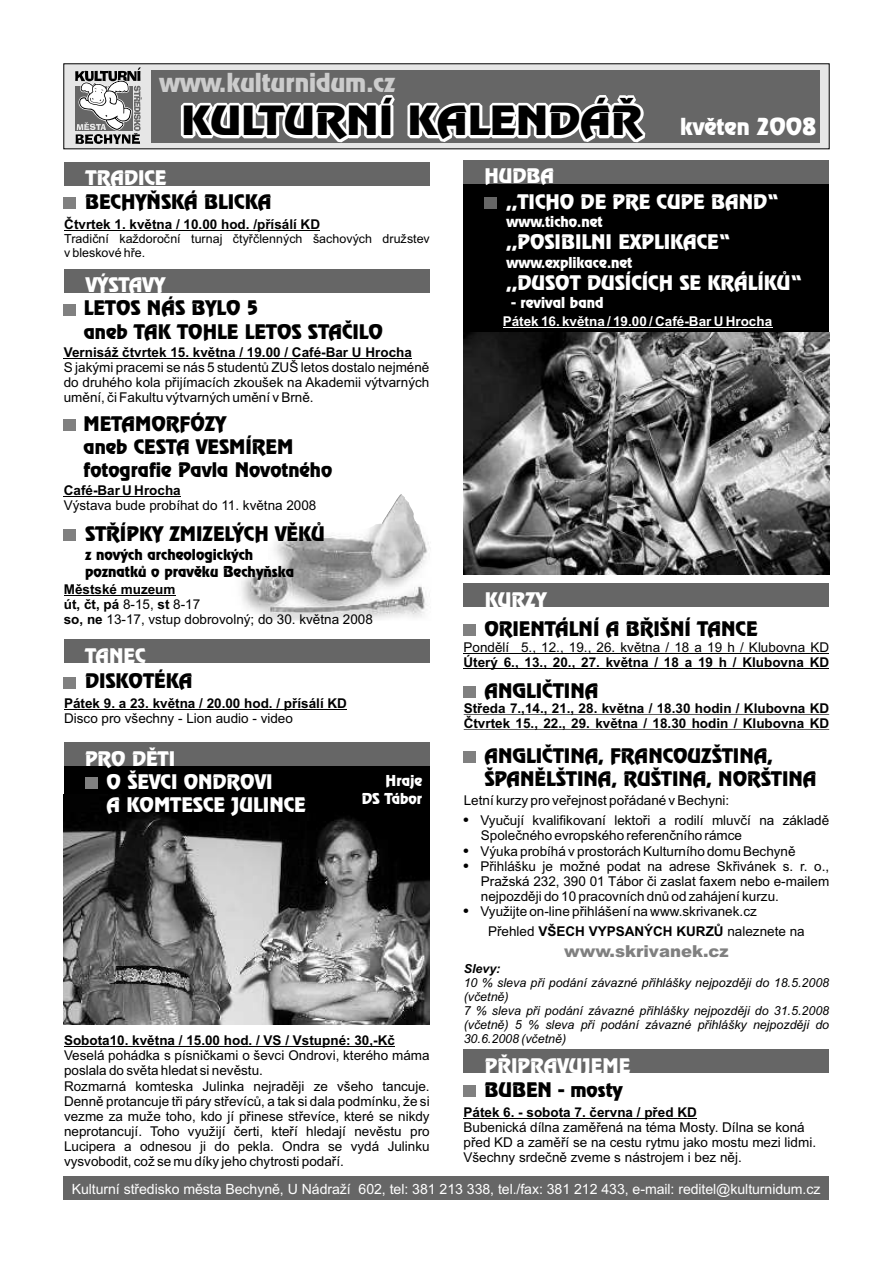
<style>
.page{position:relative;width:893px;height:1263px;background:#fff}
.page>*{position:absolute;margin:0;border:0;box-sizing:border-box;transform-origin:0 0}
.t1{font:36px "Renfrew";color:#000;scale:1.13 1}
.t2{font:23.4px "Renfrew";color:#ccc}
.t3{font:18px/23.1px "Renfrew";color:#000}
.t4{font:18px/23.1px "Renfrew";color:#fff}
.t5{font:18px "Renfrew CE";color:#000}
.t6{font:18px "Renfrew CE";color:#fff}
.t7{font:900 16.5px "Arial";color:#808080}
.t8{font:14.1px "Arial";letter-spacing:-.005em;color:#fff}
.t9{font:13.5px/15.1px "Arial";color:#000}
.t10{font:700 13.5px/15.1px "Arial";color:#000}
.t11{font:13.5px/17.4px "Renfrew";color:#fff;text-align:right}
.t12{font:13.5px/17.4px "Renfrew";color:#000}
.t13{font:700 13.5px "Arial";color:#fff}
.t14{font:italic 12.45px/14px "Arial";color:#000}
.t15{font:12.45px/14px "Arial";color:#000}
.t16{font:italic 700 12.45px "Arial";color:#000}
.s1{font-size:21px;color:#fff}
.s2{font-weight:700}
.s3{font-weight:400}
</style>
<div class="page">
<div style="left:463px;top:184px;width:366px;height:391px;background:#000"></div>
<div style="left:64px;top:750px;width:365px;height:274px;background:#000"></div>
<img style="left:64px;top:813px;width:365px;height:211px">
<div style="left:463px;top:160px;width:366px;height:24px;background:#666"></div>
<svg style="left:63px;top:63px;width:766px;height:86px;background:#c6c6c6"></svg>
<div style="left:64px;top:1176px;width:765px;height:23px;background:#666"></div>
<div style="left:151px;top:70px;width:669px;height:72px;background:#666"></div>
<svg style="left:75px;top:67px;width:67px;height:77px"></svg>
<svg style="left:181px;top:95px;width:464px;height:47px"></svg>
<hr style="left:463px;top:653px;width:366px;height:1px;background:#000">
<hr style="left:463px;top:668px;width:366px;height:1px;background:#000">
<hr style="left:464px;top:714px;width:365px;height:1px;background:#000">
<hr style="left:464px;top:729px;width:365px;height:1px;background:#000">
<div style="left:463px;top:686px;width:12px;height:12px;background:#808080"></div>
<div style="left:64px;top:269px;width:365px;height:23px;background:#666"></div>
<div style="left:64px;top:419px;width:12px;height:12px;background:#808080"></div>
<div style="left:463px;top:584px;width:366px;height:23px;background:#666"></div>
<div style="left:463px;top:1050px;width:366px;height:23px;background:#666"></div>
<div style="left:463px;top:624px;width:12px;height:12px;background:#808080"></div>
<hr style="left:503px;top:327px;width:269px;height:1px;background:#fff">
<img style="left:241px;top:494px;width:188px;height:126px">
<hr style="left:64px;top:496px;width:117px;height:1px;background:#000">
<hr style="left:64px;top:595px;width:112px;height:1px;background:#000">
<div style="left:64px;top:743px;width:365px;height:23px;background:#666"></div>
<div style="left:485px;top:197px;width:12px;height:12px;background:#666"></div>
<hr style="left:64px;top:1046px;width:331px;height:1px;background:#000">
<div style="left:85px;top:777px;width:13px;height:11px;background:#808080"></div>
<hr style="left:463px;top:1118px;width:234px;height:1px;background:#000">
<div style="left:463px;top:1085px;width:12px;height:11px;background:#808080"></div>
<div style="left:64px;top:529px;width:12px;height:12px;background:#808080"></div>
<div style="left:64px;top:304px;width:12px;height:12px;background:#808080"></div>
<hr style="left:64px;top:358px;width:348px;height:1px;background:#000">
<div style="left:64px;top:640px;width:365px;height:23px;background:#666"></div>
<hr style="left:64px;top:709px;width:283px;height:1px;background:#000">
<div style="left:64px;top:677px;width:12px;height:11px;background:#808080"></div>
<img style="left:463px;top:332px;width:366px;height:243px">
<div style="left:64px;top:162px;width:366px;height:24px;background:#666"></div>
<hr style="left:64px;top:230px;width:256px;height:1px;background:#000">
<div style="left:64px;top:198px;width:12px;height:11px;background:#808080"></div>
<div style="left:463px;top:751px;width:12px;height:11px;background:#808080"></div>
<h2 class="t2" style="left:159px;top:74px;width:238px">www.kulturnidum.cz</h2>
<h1 class="t1" style="left:181px;top:108px;width:564px">KULTURNÍ KALENDÁŘ <span class="s1">květen 2008</span></h1>
<h3 class="t4" style="left:86px;top:169px;width:82px">TRADICE</h3>
<p class="t10" style="left:64px;top:218px;width:257px">Čtvrtek 1. května / 10.00 hod. /přísálí KD</p>
<p class="t15" style="left:64px;top:233px;width:367px">Tradiční každoroční turnaj čtyřčlenných šachových družstev v bleskové hře.</p>
<h3 class="t5" style="left:85px;top:195px;width:188px">BECHYŇSKÁ BLICKA</h3>
<h3 class="t4" style="left:86px;top:276px;width:81px">VÝSTAVY</h3>
<h3 class="t3" style="left:84px;top:299px;width:301px">LETOS NÁS BYLO 5<br>aneb TAK TOHLE LETOS STAČILO</h3>
<p class="t10" style="left:64px;top:346px;width:350px">Vernisáž čtvrtek 15. května / 19.00 / Café-Bar U Hrocha</p>
<p class="t9" style="left:64px;top:361px;width:367px;text-align:justify">S jakými pracemi se nás 5 studentů ZUŠ letos dostalo nejméně do druhého kola přijímacích zkoušek na Akademii výtvarných umění, či Fakultu výtvarných umění v Brně.</p>
<h3 class="t3" style="left:84px;top:414px;width:250px">METAMORFÓZY<br>aneb CESTA VESMÍREM fotografie Pavla Novotného</h3>
<p class="t10" style="left:64px;top:484px;width:119px">Café-Bar U Hrocha</p>
<p class="t9" style="left:64px;top:499px;width:254px">Výstava bude probíhat do 11. května 2008</p>
<h3 class="t3" style="left:85px;top:525px;width:241px">STŘÍPKY ZMIZELÝCH VĚKŮ</h3>
<p class="t12" style="left:85px;top:547px;width:211px">z nových archeologických poznatků o pravěku Bechyňska</p>
<p class="t9" style="left:64px;top:583px;width:311px"><span class="s2">Městské muzeum<br>út, čt, pá</span> 8-15, <span class="s2">st</span> 8-17<br><span class="s2">so, ne</span> 13-17, vstup dobrovolný; do 30. května 2008</p>
<h3 class="t4" style="left:85px;top:647px;width:62px">TANEC</h3>
<p class="t10" style="left:64px;top:696px;width:284px">Pátek 9. a 23. května / 20.00 hod. / přísálí KD</p>
<p class="t9" style="left:64px;top:712px;width:230px">Disco pro všechny - Lion audio - video</p>
<h3 class="t3" style="left:85px;top:672px;width:109px">DISKOTÉKA</h3>
<h3 class="t6" style="left:85px;top:752px;width:92px">PRO DĚTI</h3>
<h3 class="t4" style="left:107px;top:772px;width:201px">O ŠEVCI ONDROVI<br>A KOMTESCE JULINCE</h3>
<p class="t11" style="left:362px;top:774px;width:62px">Hraje<br>DS Tábor</p>
<p class="t10" style="left:64px;top:1034px;width:332px">Sobota10. května / 15.00 hod. / VS / Vstupné: 30,-Kč</p>
<p class="t9" style="left:64px;top:1049px;width:367px">Veselá pohádka s písničkami o ševci Ondrovi, kterého máma poslala do světa hledat si nevěstu.<br>Rozmarná komteska Julinka nejraději ze všeho tancuje.<br>Denně protancuje tři páry střevíců, a tak si dala podmínku, že si vezme za muže toho, kdo jí přinese střevíce, které se nikdy neprotancují. Toho využijí čerti, kteří hledají nevěstu pro Lucipera a odnesou ji do pekla. Ondra se vydá Julinku vysvobodit, což se mu díky jeho chytrosti podaří.</p>
<h3 class="t4" style="left:484px;top:167px;width:71px">HUDBA</h3>
<h3 class="t4" style="left:507px;top:193px;width:274px">,,TICHO DE PRE CUPE BAND“</h3>
<p class="t11" style="left:507px;top:215px;width:98px">www.ticho.net</p>
<h3 class="t4" style="left:507px;top:233px;width:226px">,,POSIBILNI EXPLIKACE“</h3>
<p class="t11" style="left:507px;top:256px;width:127px">www.explikace.net</p>
<h3 class="t4" style="left:507px;top:274px;width:297px">,,DUSOT DUSÍCÍCH SE KRÁLÍKŮ“</h3>
<p class="t11" style="left:511px;top:296px;width:94px">- revival band</p>
<p class="t13" style="left:503px;top:316px;width:271px">Pátek 16. května / 19.00 / Café-Bar U Hrocha</p>
<h3 class="t4" style="left:485px;top:591px;width:63px">KURZY</h3>
<h3 class="t3" style="left:484px;top:620px;width:275px">ORIENTÁLNÍ A BŘIŠNÍ TANCE</h3>
<p class="t9" style="left:463px;top:641px;width:367px">Pondělí 5., 12., 19., 26. května / 18 a 19 h / Klubovna KD</p>
<p class="t10" style="left:463px;top:656px;width:367px">Úterý 6., 13., 20., 27. května / 18 a 19 h / Klubovna KD</p>
<h3 class="t3" style="left:484px;top:682px;width:116px">ANGLIČTINA</h3>
<p class="t10" style="left:464px;top:702px;width:367px">Středa 7.,14., 21., 28. května / 18.30 hodin / Klubovna KD<br>Čtvrtek 15., 22., 29. května / 18.30 hodin / Klubovna KD</p>
<h3 class="t3" style="left:484px;top:746px;width:334px">ANGLIČTINA, FRANCOUZŠTINA,<br>ŠPANĚLŠTINA, RUŠTINA, NORŠTINA</h3>
<p class="t9" style="left:480px;top:792px;width:350px;line-height:20.1px;text-indent:-17px">Letní kurzy pro veřejnost pořádané v Bechyni:<br>Vyučují kvalifikovaní lektoři a rodilí mluvčí na základě</p>
<p class="t9" style="left:480px;top:829px;width:350px">Společného evropského referenčního rámce<br>Výuka probíhá v prostorách Kulturního domu Bechyně Přihlášku je možné podat na adrese Skřivánek s. r. o., Pražská 232, 390 01 Tábor či zaslat faxem nebo e-mailem nejpozději do 10 pracovních dnů od zahájení kurzu.<br>Využijte on-line přihlášení na www.skrivanek.cz</p>
<p class="t10" style="left:488px;top:925px;width:318px"><span class="s3">Přehled</span> VŠECH VYPSANÝCH KURZŮ <span class="s3">naleznete na</span></p>
<p class="t16" style="left:464px;top:964px;width:38px">Slevy:</p>
<p class="t14" style="left:464px;top:977px;width:367px">10 % sleva při podání závazné přihlášky nejpozději do 18.5.2008 (včetně)<br>7 % sleva při podání závazné přihlášky nejpozději do 31.5.2008 (včetně) 5 % sleva při podání závazné přihlášky nejpozději do 30.6.2008 (včetně)</p>
<p class="t7" style="left:564px;top:945px;width:166px">www.skrivanek.cz</p>
<h3 class="t4" style="left:485px;top:1056px;width:147px">PŘIPRAVUJEME</h3>
<h3 class="t3" style="left:484px;top:1080px;width:140px">BUBEN - mosty</h3>
<p class="t10" style="left:463px;top:1106px;width:235px">Pátek 6. - sobota 7. června / před KD</p>
<p class="t9" style="left:463px;top:1121px;width:354px">Bubenická dílna zaměřená na téma Mosty. Dílna se koná před KD a zaměří se na cestu rytmu jako mostu mezi lidmi.<br>Všechny srdečně zveme s nástrojem i bez něj.</p>
<p class="t8" style="left:72px;top:1183px;width:750px">Kulturní středisko města Bechyně, U Nádraží 602, tel: 381 213 338, tel./fax: 381 212 433, e-mail: reditel@kulturnidum.cz</p>
</div>
